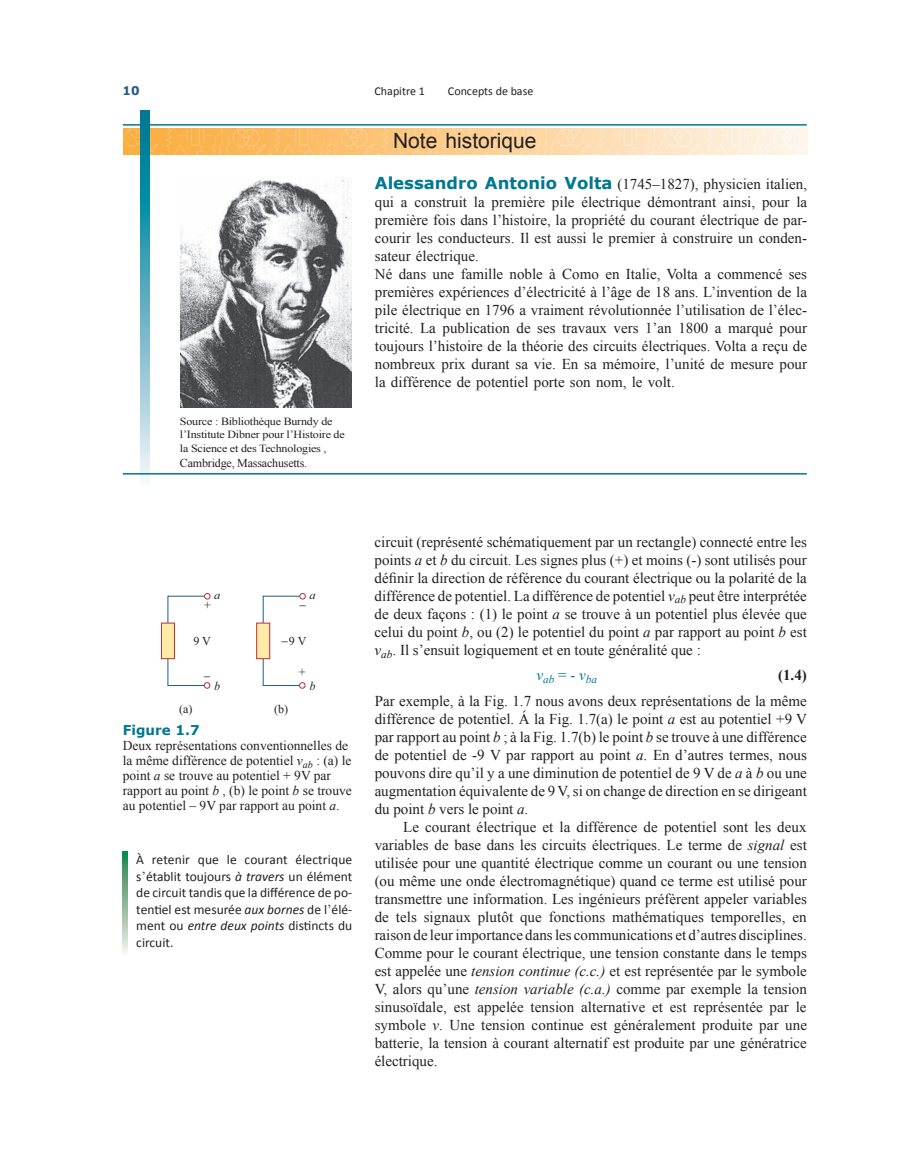
<style>
.page{position:relative;width:915px;height:1171px;background:#fff}
.page>*{position:absolute;margin:0;border:0;box-sizing:border-box;transform-origin:0 0}
.t1{font:21px "Arial";color:#231f20}
.t2{font:15px/18px "Times New Roman";color:#231f20;text-align:justify}
.t3{font:700 15px "Times New Roman";color:#231f20}
.t4{font:13.5px/16.5px "Calibri";color:#231f20;text-align:justify}
.t5{font:13.5px/15px "Times New Roman";color:#231f20}
.t6{font:700 13.5px "Verdana";color:#007891}
.t7{font:12.15px "Times New Roman";color:#231f20}
.t8{font:italic 12.15px "Times New Roman";color:#231f20}
.t9{font:12px "Times New Roman";letter-spacing:-.015em;color:#231f20}
.t10{font:12px "Calibri";color:#231f20}
.t11{font:700 12px "Verdana";color:#215b8a}
.t12{font:italic 11.25px "Times New Roman";color:#007891}
.t13{font:10.95px/13.6px "Times New Roman";letter-spacing:-.015em;color:#231f20;scale:1.1 1}
.s1{font-family:"Verdana";font-weight:700;font-size:16.5px;color:#007891}
.s2{font-style:italic}
.s3{font-family:"Times New Roman"}
</style>
<div class="page">
<img style="left:181px;top:179px;width:171px;height:228px">
<img style="left:123px;top:128px;width:684px;height:26px">
<svg style="left:141px;top:110px;width:9px;height:371px;background:#5eafc1"></svg>
<hr style="left:123px;top:473px;width:684px;height:1px;background:#007891">
<hr style="left:123px;top:124px;width:684px;height:2px;background:#007891">
<svg style="left:204px;top:593px;width:6px;height:6px"></svg>
<div style="left:161px;top:623px;width:13px;height:35px;background:#ffeba7"></div>
<div style="left:161px;top:622px;width:14px;height:37px;border:1px solid #bc2e37"></div>
<div style="left:299px;top:593px;width:7px;height:6px;border:1px solid #bc2e37;border-radius:50%"></div>
<svg style="left:299px;top:682px;width:6px;height:6px"></svg>
<div style="left:257px;top:623px;width:13px;height:35px;background:#ffeba7"></div>
<div style="left:256px;top:622px;width:14px;height:37px;border:1px solid #bc2e37"></div>
<svg style="left:123px;top:851px;width:5px;height:102px"></svg>
<svg style="left:204px;top:682px;width:6px;height:6px"></svg>
<p class="t11" style="left:123px;top:82px;width:19px">10</p>
<p class="t10" style="left:375px;top:83px;width:52px">Chapitre 1</p>
<p class="t10" style="left:448px;top:83px;width:87px">Concepts de base</p>
<p class="t13" style="left:180px;top:414px;width:151px">Source : Bibliothéque Burndy de l’Institute Dibner pour l’Histoire de la Science et des Technologies ,</p>
<p class="t9" style="left:180px;top:455px;width:129px">Cambridge, Massachusetts.</p>
<h1 class="t1" style="left:393px;top:127px;width:145px">Note historique</h1>
<p class="t2" style="left:375px;top:174px;width:434px;text-align:left"><span class="s1">Alessandro Antonio Volta</span> (1745–1827), physicien italien, qui a construit la première pile électrique démontrant ainsi, pour la première fois dans l’histoire, la propriété du courant électrique de par&shy;courir les conducteurs. Il est aussi le premier à construire un conden&shy;sateur électrique.<br>Né dans une famille noble à Como en Italie, Volta a commencé ses premières expériences d’électricité à l’âge de 18 ans. L’invention de la pile électrique en 1796 a vraiment révolutionnée l’utilisation de l’élec&shy;tricité. La publication de ses travaux vers 1’an 1800 a marqué pour toujours l’histoire de la théorie des circuits électriques. Volta a reçu de nombreux prix durant sa vie. En sa mémoire, l’unité de mesure pour la différence de potentiel porte son nom, le volt.</p>
<p class="t8" style="left:214px;top:586px;width:8px">a</p>
<p class="t8" style="left:310px;top:586px;width:8px">a</p>
<p class="t7" style="left:204px;top:596px;width:8px">+</p>
<p class="t7" style="left:193px;top:632px;width:19px">9 V</p>
<p class="t7" style="left:281px;top:632px;width:27px">−9 V</p>
<p class="t7" style="left:299px;top:664px;width:8px">+</p>
<p class="t8" style="left:214px;top:677px;width:8px">b</p>
<p class="t8" style="left:310px;top:677px;width:8px">b</p>
<p class="t7" style="left:179px;top:700px;width:15px">(a)</p>
<p class="t7" style="left:274px;top:700px;width:16px">(b)</p>
<p class="t6" style="left:123px;top:720px;width:78px">Figure 1.7</p>
<p class="t5" style="left:123px;top:737px;width:231px">Deux représentations conventionnelles de la même différence de potentiel <span class="s2">v</span><sub>ab</sub> : (a) le point <span class="s2">a</span> se trouve au potentiel + 9V par rapport au point <span class="s2">b</span> , (b) le point <span class="s2">b</span> se trouve au potentiel – 9V par rapport au point <span class="s2">a</span>.</p>
<p class="t4" style="left:136px;top:851px;width:218px">À retenir que le courant électrique s<span class="s3">’</span>établit toujours <span class="s2">à travers</span> un élément de circuit tandis que la différence de po&shy;tentiel est mesurée <span class="s2">aux bornes</span> de l<span class="s3">’</span>élé&shy;ment ou <span class="s2">entre deux points</span> distincts du circuit.</p>
<p class="t2" style="left:375px;top:532px;width:434px">circuit (représenté schématiquement par un rectangle) connecté entre les points <span class="s2">a</span> et <span class="s2">b</span> du circuit. Les signes plus (+) et moins (-) sont utilisés pour définir la direction de référence du courant électrique ou la polarité de la différence de potentiel. La différence de potentiel <span class="s2">v</span><sub>ab</sub> peut être interprétée de deux façons : (1) le point <span class="s2">a</span> se trouve à un potentiel plus élevée que celui du point <span class="s2">b</span>, ou (2) le potentiel du point <span class="s2">a</span> par rapport au point <span class="s2">b</span> est <span class="s2">v</span><sub>ab</sub>. Il s’ensuit logiquement et en toute généralité que :</p>
<p class="t12" style="left:537px;top:671px;width:62px"><sup>v</sup>ab <sup>=</sup> <sup>-</sup> <sup>v</sup>ba</p>
<p class="t3" style="left:778px;top:664px;width:30px">(1.4)</p>
<p class="t2" style="left:375px;top:691px;width:434px">Par exemple, à la Fig. 1.7 nous avons deux représentations de la même différence de potentiel. Á la Fig. 1.7(a) le point <span class="s2">a</span> est au potentiel +9 V par rapport au point <span class="s2">b</span> ; à la Fig. 1.7(b) le point <span class="s2">b</span> se trouve à une différence de potentiel de -9 V par rapport au point <span class="s2">a</span>. En d’autres termes, nous pouvons dire qu’il y a une diminution de potentiel de 9 V de <span class="s2">a</span> à <span class="s2">b</span> ou une augmentation équivalente de 9 V, si on change de direction en se dirigeant du point <span class="s2">b</span> vers le point <span class="s2">a</span>.</p>
<p class="t2" style="left:375px;top:817px;width:434px;text-indent:28px">Le courant électrique et la différence de potentiel sont les deux variables de base dans les circuits électriques. Le terme de <span class="s2">signal</span> est utilisée pour une quantité électrique comme un courant ou une tension (ou même une onde électromagnétique) quand ce terme est utilisé pour transmettre une information. Les ingénieurs préfèrent appeler variables de tels signaux plutôt que fonctions mathématiques temporelles, en raison de leur importance dans les communications et d’autres disciplines.<br>Comme pour le courant électrique, une tension constante dans le temps est appelée une <span class="s2">tension continue (c.c.)</span> et est représentée par le symbole V, alors qu’une <span class="s2">tension variable (c.a.)</span> comme par exemple la tension sinusoïdale, est appelée tension alternative et est représentée par le symbole <span class="s2">v</span>. Une tension continue est généralement produite par une batterie, la tension à courant alternatif est produite par une génératrice électrique.</p>
</div>
